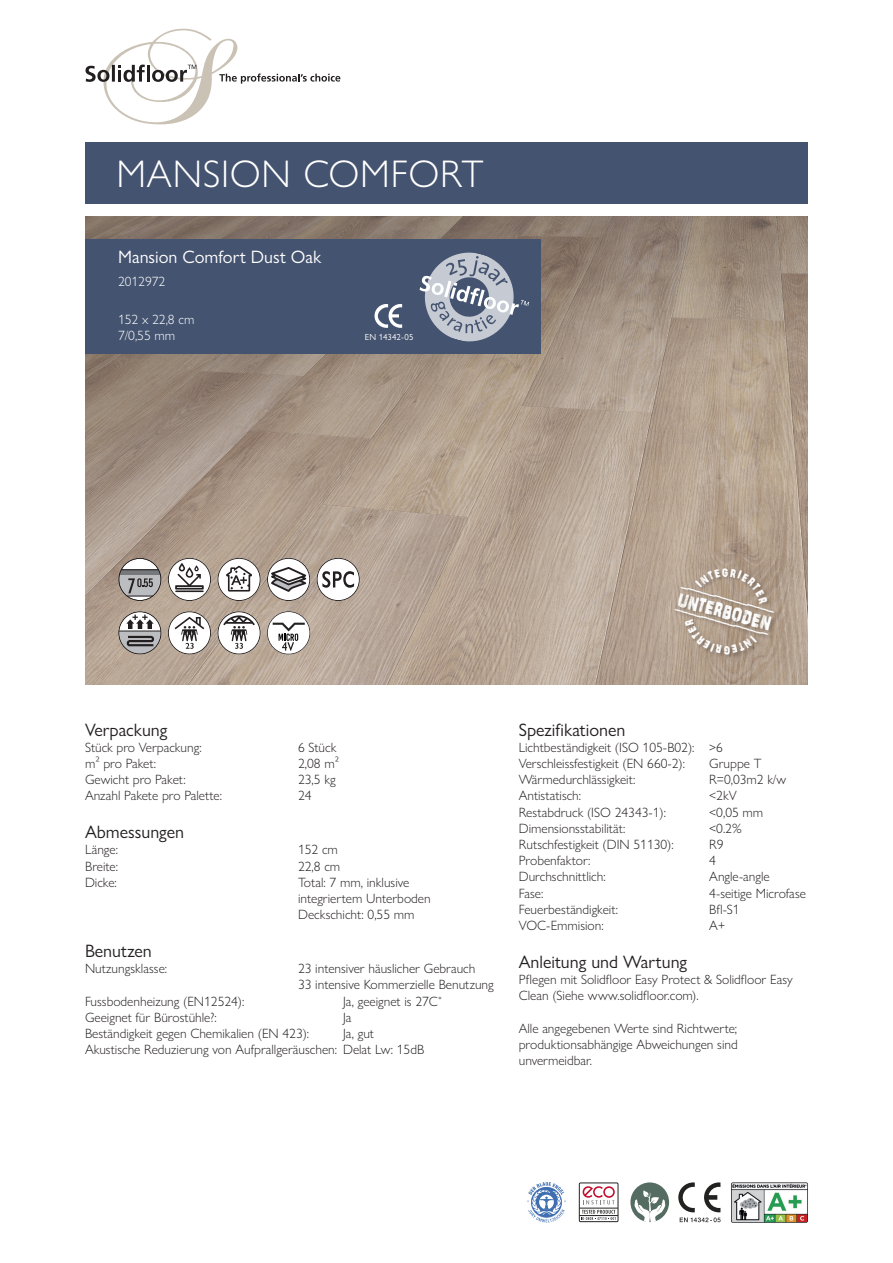
<style>
.page{position:relative;width:893px;height:1263px;background:#fff}
.page>*{position:absolute;margin:0;border:0;box-sizing:border-box;transform-origin:0 0}
.t1{font:300 38.7px "Gill Sans Nova";letter-spacing:.02em;color:#fff}
.t2{font:20.1px "Stamp Empire";color:#fff;scale:.92 1}
.t3{font:18px "Gill Sans Nova";color:#231f20}
.t4{font:18px "Gill Sans Nova";color:#fff}
.t5{font:300 13.5px/16.2px "Gill Sans Nova";color:#231f20}
.t6{font:300 13.5px/16.2px "Gill Sans Nova";color:#fff}
.t7{font:8.85px "Gill Sans Nova";letter-spacing:.015em;color:#fff}
.t8{font:7.65px "Stamp Empire";color:#fff;scale:3.15 1}
</style>
<div class="page">
<img style="left:85px;top:217px;width:723px;height:468px">
<svg style="left:85px;top:29px;width:255px;height:95px"></svg>
<img style="left:731px;top:1182px;width:77px;height:41px">
<div style="left:85px;top:239px;width:455px;height:115px;background:#445370"></div>
<div style="left:85px;top:142px;width:723px;height:62px;background:#445370"></div>
<svg style="left:168px;top:558px;width:43px;height:43px"></svg>
<hr style="left:175px;top:590px;width:29px;height:2px;background:#231f20">
<svg style="left:175px;top:563px;width:29px;height:27px"></svg>
<div style="left:168px;top:558px;width:43px;height:43px;border:1px solid #231f20;border-radius:50%"></div>
<svg style="left:168px;top:612px;width:43px;height:42px"></svg>
<svg style="left:175px;top:617px;width:29px;height:32px"></svg>
<div style="left:168px;top:611px;width:43px;height:43px;border:1px solid #231f20;border-radius:50%"></div>
<svg style="left:119px;top:558px;width:42px;height:43px"></svg>
<div style="left:118px;top:558px;width:43px;height:43px;border:1px solid #231f20;border-radius:50%"></div>
<svg style="left:119px;top:612px;width:42px;height:42px"></svg>
<div style="left:118px;top:611px;width:43px;height:43px;border:1px solid #231f20;border-radius:50%"></div>
<div style="left:218px;top:558px;width:42px;height:43px;background:#fff;border-radius:50%"></div>
<svg style="left:226px;top:566px;width:26px;height:25px"></svg>
<div style="left:218px;top:558px;width:42px;height:43px;border:1px solid #231f20;border-radius:50%"></div>
<svg style="left:218px;top:612px;width:42px;height:42px"></svg>
<svg style="left:223px;top:615px;width:32px;height:34px"></svg>
<div style="left:218px;top:611px;width:42px;height:43px;border:1px solid #231f20;border-radius:50%"></div>
<svg style="left:267px;top:558px;width:43px;height:43px"></svg>
<svg style="left:270px;top:566px;width:37px;height:27px"></svg>
<div style="left:267px;top:558px;width:43px;height:43px;border:1px solid #231f20;border-radius:50%"></div>
<svg style="left:267px;top:611px;width:43px;height:43px"></svg>
<svg style="left:273px;top:623px;width:32px;height:28px"></svg>
<div style="left:267px;top:611px;width:43px;height:43px;border:1px solid #231f20;border-radius:50%"></div>
<div style="left:317px;top:558px;width:42px;height:43px;background:#fff;border-radius:50%"></div>
<svg style="left:322px;top:571px;width:32px;height:17px"></svg>
<div style="left:317px;top:558px;width:43px;height:43px;border:1px solid #231f20;border-radius:50%"></div>
<svg style="left:374px;top:304px;width:28px;height:24px"></svg>
<svg style="left:678px;top:1182px;width:43px;height:40px"></svg>
<svg style="left:630px;top:1182px;width:39px;height:40px"></svg>
<svg style="left:634px;top:1190px;width:31px;height:32px"></svg>
<svg style="left:527px;top:1182px;width:39px;height:41px"></svg>
<svg style="left:582px;top:1186px;width:33px;height:18px"></svg>
<div style="left:579px;top:1182px;width:39px;height:40px;border:1px solid #222221"></div>
<hr style="left:579px;top:1208px;width:39px;height:1px;background:#222221">
<hr style="left:579px;top:1215px;width:39px;height:1px;background:#222221">
<svg style="left:581px;top:1210px;width:35px;height:10px"></svg>
<svg style="left:419px;top:252px;width:110px;height:90px"></svg>
<div style="left:674px;top:567px;width:106px;height:92px;background:#231f20;opacity:.3"></div>
<svg style="left:695px;top:568px;width:73px;height:35px;background:#a89583"></svg>
<svg style="left:684px;top:619px;width:73px;height:35px;background:#a79483"></svg>
<h1 class="t1" style="left:116px;top:150px;width:369px">MANSION COMFORT</h1>
<h3 class="t4" style="left:118px;top:246px;width:205px">Mansion Comfort Dust Oak</h3>
<p class="t6" style="left:118px;top:273px;width:49px">2012972</p>
<p class="t6" style="left:118px;top:311px;width:78px">152 x 22,8 cm<br>7/0,55 mm</p>
<p class="t7" style="left:365px;top:332px;width:50px">EN 14342-05</p>
<p class="t8" style="left:681px;top:583px;width:33px;rotate:15deg">--------------</p>
<p class="t8" style="left:675px;top:606px;width:33px;rotate:15deg">--------------</p>
<h2 class="t2" style="left:681px;top:590px;width:105px;rotate:15deg">Unterboden</h2>
<h3 class="t3" style="left:85px;top:718px;width:84px">Verpackung</h3>
<p class="t5" style="left:85px;top:739px;width:118px">Stück pro Verpackung:</p>
<p class="t5" style="left:298px;top:739px;width:40px">6 Stück</p>
<p class="t5" style="left:85px;top:755px;width:73px">m² pro Paket:</p>
<p class="t5" style="left:298px;top:755px;width:42px">2,08 m²</p>
<p class="t5" style="left:85px;top:771px;width:102px">Gewicht pro Paket:</p>
<p class="t5" style="left:298px;top:771px;width:39px">23,5 kg</p>
<p class="t5" style="left:85px;top:788px;width:138px">Anzahl Pakete pro Palette:</p>
<p class="t5" style="left:298px;top:788px;width:15px">24</p>
<h3 class="t3" style="left:85px;top:821px;width:101px">Abmessungen</h3>
<p class="t5" style="left:85px;top:842px;width:34px">Länge:</p>
<p class="t5" style="left:298px;top:842px;width:41px">152 cm</p>
<p class="t5" style="left:85px;top:858px;width:35px">Breite:</p>
<p class="t5" style="left:298px;top:858px;width:44px">22,8 cm</p>
<p class="t5" style="left:85px;top:874px;width:33px">Dicke:</p>
<p class="t5" style="left:298px;top:874px;width:134px">Total: 7 mm, inklusive integriertem Unterboden<br>Deckschicht: 0,55 mm</p>
<h3 class="t3" style="left:85px;top:940px;width:68px">Benutzen</h3>
<p class="t5" style="left:85px;top:960px;width:84px">Nutzungsklasse:</p>
<p class="t5" style="left:298px;top:960px;width:197px">23 intensiver häuslicher Gebrauch<br>33 intensive Kommerzielle Benutzung</p>
<p class="t5" style="left:85px;top:993px;width:161px">Fussbodenheizung (EN12524):</p>
<p class="t5" style="left:343px;top:993px;width:101px">Ja, geeignet is 27C˚</p>
<p class="t5" style="left:85px;top:1009px;width:133px">Geeignet für Bürostühle?:</p>
<p class="t5" style="left:343px;top:1009px;width:10px">Ja</p>
<p class="t5" style="left:85px;top:1025px;width:226px">Beständigkeit gegen Chemikalien (EN 423):</p>
<p class="t5" style="left:85px;top:1025px;width:341px;text-indent:258px">Ja, gut<br>Akustische Reduzierung von Aufprallgeräuschen: Delat Lw: 15dB</p>
<h3 class="t3" style="left:519px;top:718px;width:108px">Spezifikationen</h3>
<p class="t5" style="left:519px;top:739px;width:206px">Lichtbeständigkeit (ISO 105-B02): &gt;6<br>Verschleissfestigkeit (EN 660-2):</p>
<p class="t5" style="left:709px;top:755px;width:54px">Gruppe T</p>
<p class="t5" style="left:519px;top:771px;width:118px">Wärmedurchlässigkeit:</p>
<p class="t5" style="left:709px;top:771px;width:78px">R=0,03m2 k/w</p>
<p class="t5" style="left:519px;top:788px;width:64px">Antistatisch:</p>
<p class="t5" style="left:709px;top:788px;width:29px">&lt;2kV</p>
<p class="t5" style="left:519px;top:804px;width:149px">Restabdruck (ISO 24343-1):</p>
<p class="t5" style="left:709px;top:804px;width:55px">&lt;0,05 mm</p>
<p class="t5" style="left:519px;top:820px;width:108px">Dimensionsstabilität:</p>
<p class="t5" style="left:709px;top:820px;width:34px">&lt;0.2%</p>
<p class="t5" style="left:519px;top:836px;width:156px">Rutschfestigkeit (DIN 51130):</p>
<p class="t5" style="left:709px;top:836px;width:16px">R9</p>
<p class="t5" style="left:519px;top:852px;width:73px">Probenfaktor:</p>
<p class="t5" style="left:709px;top:852px;width:8px">4</p>
<p class="t5" style="left:519px;top:869px;width:88px">Durchschnittlich:</p>
<p class="t5" style="left:709px;top:869px;width:62px">Angle-angle</p>
<p class="t5" style="left:519px;top:885px;width:26px">Fase:</p>
<p class="t5" style="left:709px;top:885px;width:98px">4-seitige Microfase</p>
<p class="t5" style="left:519px;top:901px;width:101px">Feuerbeständigkeit:</p>
<p class="t5" style="left:709px;top:901px;width:32px">Bfl-S1</p>
<p class="t5" style="left:519px;top:917px;width:86px">VOC-Emmision:</p>
<p class="t5" style="left:709px;top:917px;width:17px">A+</p>
<h3 class="t3" style="left:519px;top:951px;width:170px">Anleitung und Wartung</h3>
<p class="t5" style="left:519px;top:971px;width:276px">Pflegen mit Solidfloor Easy Protect &amp; Solidfloor Easy<br>Clean (Siehe www.solidfloor.com).</p>
<p class="t5" style="left:519px;top:1020px;width:220px;text-align:justify">Alle angegebenen Werte sind Richtwerte; produktionsabhängige Abweichungen sind unvermeidbar.</p>
</div>
